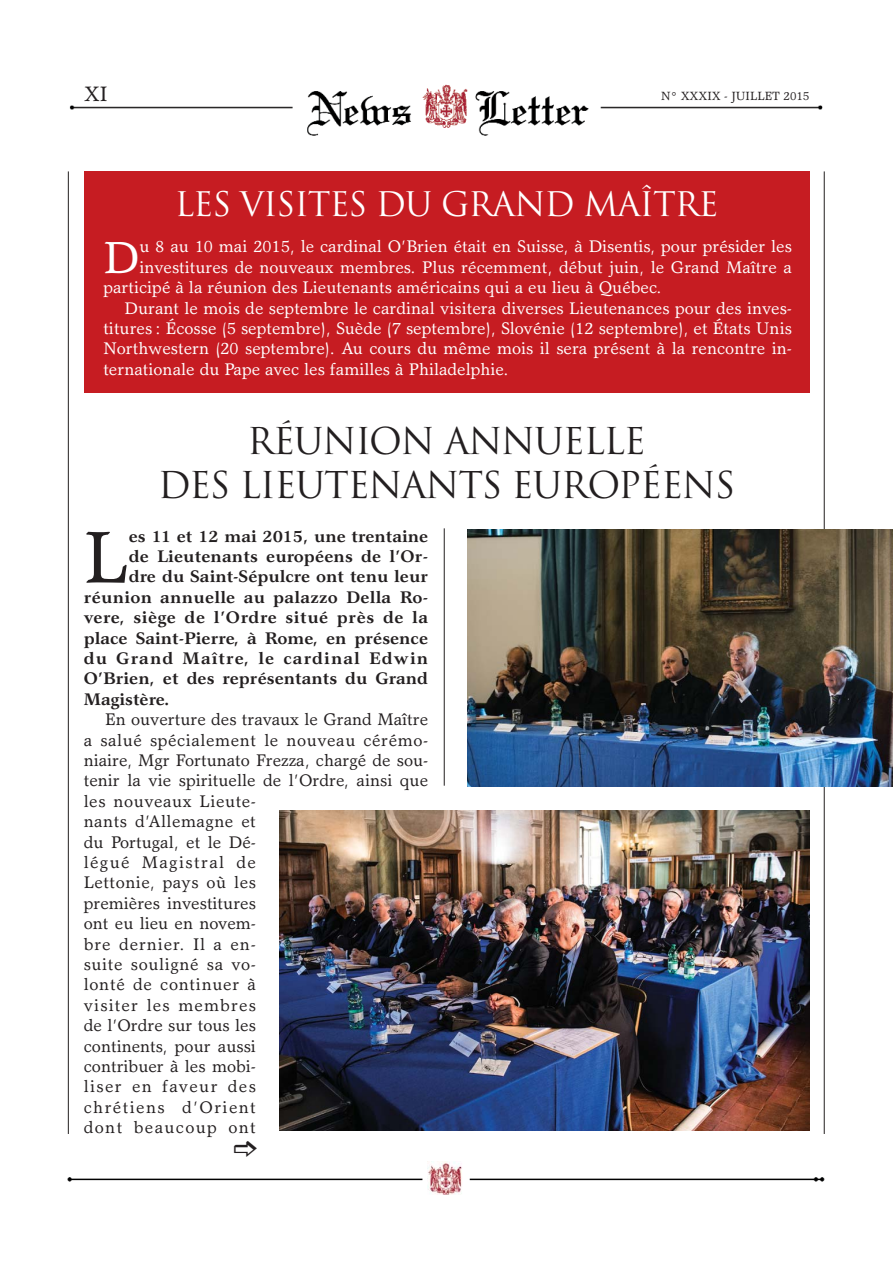
<style>
.page{position:relative;width:893px;height:1263px;background:#fff}
.page>*{position:absolute;margin:0;border:0;box-sizing:border-box;transform-origin:0 0}
.t1{font:73.65px "Garth Graphic";color:#231f20}
.t2{font:45.3px "Garth Graphic";color:#fff}
.t3{font:36px/43.5px "Trajan";letter-spacing:-.035em;color:#231f20;text-align:center}
.t4{font:33px "Trajan";letter-spacing:-.03em;color:#fff}
.t5{font:21px "Garth Graphic";color:#231f20}
.t6{font:16.95px "Garth Graphic";color:#fff}
.t7{font:16.95px/20.4px "Garth Graphic";letter-spacing:.01em;color:#231f20}
.t8{font:700 16.95px "Garth Graphic";color:#231f20}
.t9{font:700 16.95px "Garth Graphic";letter-spacing:.035em;color:#231f20}
.t10{font:700 16.95px "Garth Graphic";letter-spacing:.065em;color:#231f20}
.t11{font:12px "Garth Graphic";color:#231f20}
</style>
<div class="page">
<hr style="left:68px;top:171px;width:1px;height:963px;background:#231f20">
<hr style="left:824px;top:171px;width:1px;height:963px;background:#231f20">
<hr style="left:444px;top:528px;width:1px;height:258px;background:#231f20">
<img style="left:67px;top:1177px;width:758px;height:5px">
<img style="left:427px;top:1162px;width:36px;height:33px">
<img style="left:69px;top:84px;width:754px;height:52px">
<div style="left:85px;top:171px;width:725px;height:222px;background:#c61c22"></div>
<img style="left:280px;top:811px;width:529px;height:320px">
<img style="left:468px;top:529px;width:425px;height:257px">
<p class="t5" style="left:84px;top:86px;width:25px">XI</p>
<p class="t11" style="left:661px;top:91px;width:150px">N° XXXIX - JUILLET 2015</p>
<h3 class="t4" style="left:175px;top:186px;width:545px">LES VISITES DU GRAND MAÎTRE</h3>
<h2 class="t2" style="left:103px;top:240px;width:38px">D</h2>
<p class="t6" style="left:139px;top:240px;width:654px">u 8 au 10 mai 2015, le cardinal O’Brien était en Suisse, à Disentis, pour présider les</p>
<p class="t6" style="left:139px;top:261px;width:654px">investitures de nouveaux membres. Plus récemment, début juin, le Grand Maître a</p>
<p class="t6" style="left:103px;top:281px;width:560px">participé à la réunion des Lieutenants américains qui a eu lieu à Québec.</p>
<p class="t6" style="left:125px;top:301px;width:669px">Durant le mois de septembre le cardinal visitera diverses Lieutenances pour des inves-</p>
<p class="t6" style="left:103px;top:322px;width:690px">titures : Écosse (5 septembre), Suède (7 septembre), Slovénie (12 septembre), et États Unis</p>
<p class="t6" style="left:103px;top:342px;width:690px">Northwestern (20 septembre). Au cours du même mois il sera présent à la rencontre in-</p>
<p class="t6" style="left:103px;top:363px;width:407px">ternationale du Pape avec les familles à Philadelphie.</p>
<h3 class="t3" style="left:158px;top:420px;width:579px">RÉUNION ANNUELLE<br>DES LIEUTENANTS EUROPÉENS</h3>
<h1 class="t1" style="left:84px;top:529px;width:47px">L</h1>
<p class="t8" style="left:129px;top:529px;width:301px">es 11 et 12 mai 2015, une trentaine</p>
<p class="t8" style="left:129px;top:550px;width:301px">de Lieutenants européens de l’Or-</p>
<p class="t8" style="left:129px;top:570px;width:301px">dre du Saint-Sépulcre ont tenu leur</p>
<p class="t8" style="left:84px;top:591px;width:346px">réunion annuelle au palazzo Della Ro-</p>
<p class="t9" style="left:84px;top:611px;width:346px">vere, siège de l’Ordre situé près de la</p>
<p class="t8" style="left:84px;top:631px;width:346px">place Saint-Pierre, à Rome, en présence</p>
<p class="t10" style="left:84px;top:652px;width:346px">du Grand Maître, le cardinal Edwin</p>
<p class="t8" style="left:84px;top:672px;width:346px">O’Brien, et des représentants du Grand</p>
<p class="t8" style="left:84px;top:693px;width:87px">Magistère.</p>
<p class="t7" style="left:84px;top:711px;width:346px;text-indent:21px">En ouverture des travaux le Grand Maître a salué spécialement le nouveau cérémo&shy;niaire, Mgr Fortunato Frezza, chargé de sou&shy;tenir la vie spirituelle de l’Ordre, ainsi que les nouveaux Lieute-<br>nants d’Allemagne et<br>du Portugal, et le Dé-<br>légué Magistral de<br>Lettonie, pays où les<br>premières investitures<br>ont eu lieu en novem-<br>bre dernier. Il a en-<br>suite souligné sa vo-<br>lonté de continuer à<br>visiter les membres<br>de l’Ordre sur tous les<br>continents, pour aussi<br>contribuer à les mobi-<br>liser en faveur des<br>chrétiens d’Orient<br>dont beaucoup ont</p>
</div>
